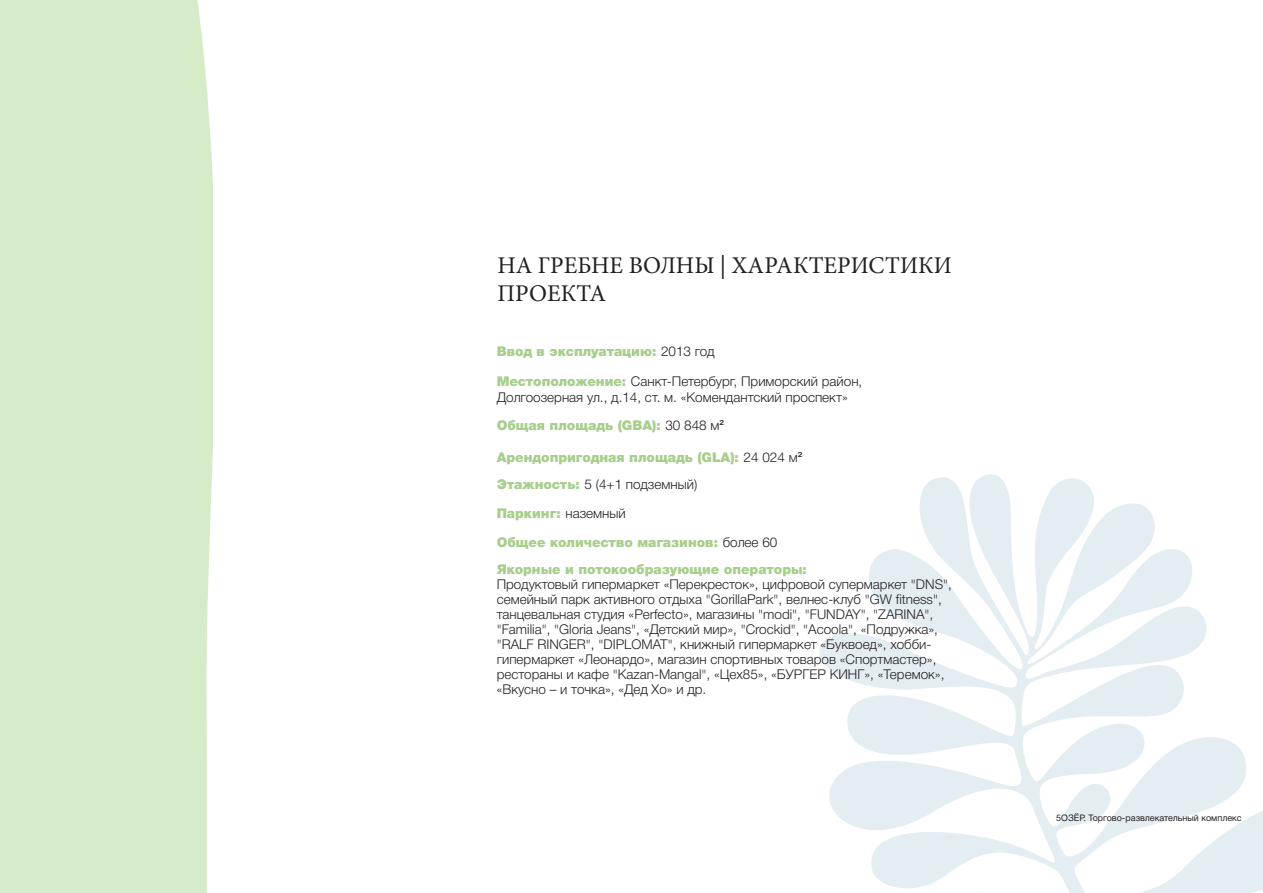
<style>
.page{position:relative;width:1263px;height:893px;background:#fff}
.page>*{position:absolute;margin:0;border:0;box-sizing:border-box;transform-origin:0 0}
.t1{font:24px/28.8px "Minion Pro";color:#231f20}
.t2{font:300 13.5px/15px "Helvetica Neue Cyr";color:#231f20}
.t3{font:900 13.5px "Helvetica Neue Cyr";color:#a7ce8b}
.t4{font:9px "Helvetica Neue Cyr";color:#231f20}
.s1{font-weight:300;color:#231f20}
.s2{font-weight:900;color:#a7ce8b}
.s3{font-family:"Arial";font-weight:400;color:#231f20}
</style>
<div class="page">
<svg style="left:819px;top:474px;width:444px;height:419px"></svg>
<div style="left:0;top:0;width:213px;height:893px;background:#d6ecc9"></div>
<p class="t1" style="left:497px;top:251px;width:456px">НА ГРЕБНЕ ВОЛНЫ | ХАРАКТЕРИСТИКИ<br>ПРОЕКТА</p>
<p class="t3" style="left:497px;top:343px;width:219px">Ввод в эксплуатацию: <span class="s1">2013 год</span></p>
<p class="t2" style="left:497px;top:373px;width:367px;line-height:16.2px"><span class="s2">Местоположение:</span> Санкт-Петербург, Приморский район,<br>Долгоозерная ул., д.14, ст. м. «Комендантский проспект»</p>
<p class="t3" style="left:497px;top:418px;width:229px">Общая площадь (GBA): <span class="s1">30 848 м</span><span class="s3">²</span></p>
<p class="t3" style="left:497px;top:449px;width:307px">Арендопригодная площадь (GLA): <span class="s1">24 024 м</span><span class="s3">²</span></p>
<p class="t2" style="left:497px;top:477px;width:202px"><span class="s2">Этажность:</span> 5 (4+1 подземный)</p>
<p class="t3" style="left:497px;top:506px;width:131px">Паркинг: <span class="s1">наземный</span></p>
<p class="t3" style="left:497px;top:535px;width:282px">Общее количество магазинов: <span class="s1">более 60</span></p>
<p class="t3" style="left:497px;top:562px;width:312px">Якорные и потокообразующие операторы:</p>
<p class="t2" style="left:497px;top:577px;width:457px">Продуктовый гипермаркет «Перекресток», цифровой супермаркет "DNS", семейный парк активного отдыха "GorillaPark", велнес-клуб "GW fitness", танцевальная студия «Perfecto», магазины "modi", "FUNDAY", "ZARINA", "Familia", "Gloria Jeans", «Детский мир», "Crockid", "Acoola", «Подружка», "RALF RINGER", "DIPLOMAT", книжный гипермаркет «Буквоед», хобби&shy;гипермаркет «Леонардо», магазин спортивных товаров «Спортмастер», рестораны и кафе "Kazan-Mangal", «Цех85», «БУРГЕР КИНГ», «Теремок», «Вкусно – и точка», «Дед Хо» и др.</p>
<p class="t4" style="left:1056px;top:813px;width:187px">5ОЗЁР. Торгово-развлекательный комплекс</p>
</div>
